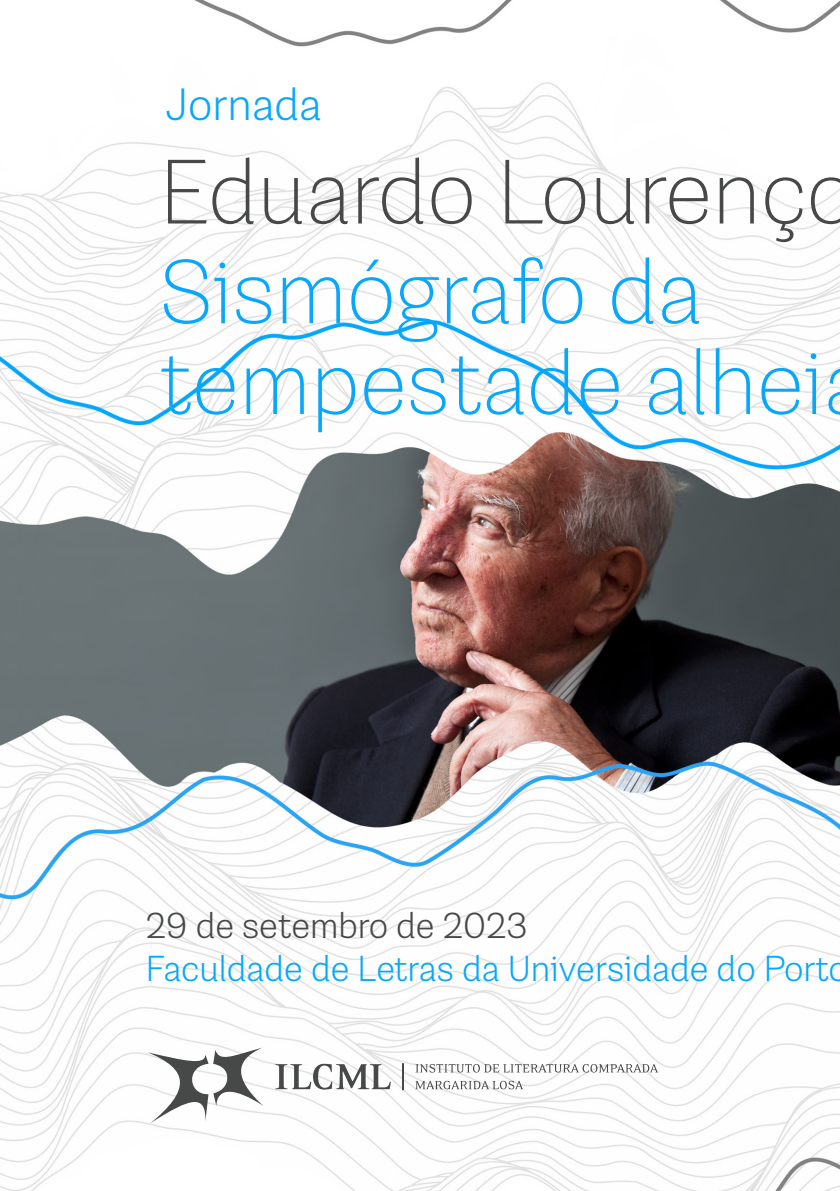
<style>
.page{position:relative;width:840px;height:1191px;background:#fff}
.page>*{position:absolute;margin:0;border:0;box-sizing:border-box;transform-origin:0 0}
.t1{font:200 91px/90.8px "Grotesco";color:#07a7fb}
.t2{font:200 91px "Grotesco";color:#474949}
.t3{font:300 45px "Grotesco";color:#07a7fb}
.t4{font:300 36px "Grotesco";color:#07a7fb}
.t5{font:300 36px "Grotesco";color:#474949}
</style>
<div class="page">
<img style="left:0;top:0;width:839px;height:1190px">
<svg style="left:147px;top:1047px;width:116px;height:76px"></svg>
<svg style="left:275px;top:1063px;width:115px;height:26px"></svg>
<svg style="left:415px;top:1080px;width:108px;height:9px"></svg>
<svg style="left:415px;top:1064px;width:243px;height:8px"></svg>
<hr style="left:402px;top:1063px;width:2px;height:27px;background:#474949">
<p class="t3" style="left:166px;top:78px;width:157px">Jornada</p>
<h1 class="t2" style="left:159px;top:138px;width:697px">Eduardo Lourenço</h1>
<h1 class="t1" style="left:159px;top:244px;width:665px">Sismógrafo da tempestade alhei</h1>
<p class="t5" style="left:146px;top:904px;width:383px">29 de setembro de 2023</p>
<p class="t4" style="left:146px;top:947px;width:703px">Faculdade de Letras da Universidade do Porto</p>
</div>
